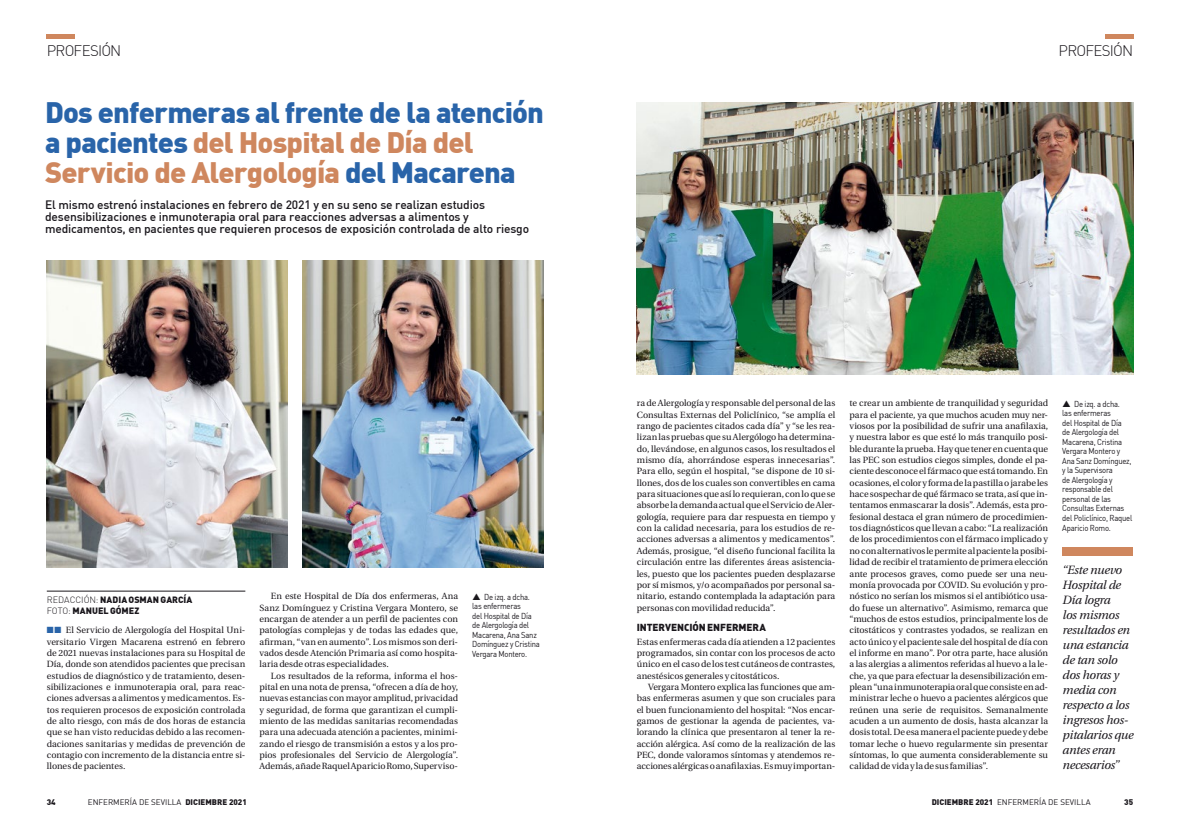
<style>
.page{position:relative;width:1180px;height:828px;background:#fff}
.page>*{position:absolute;margin:0;border:0;box-sizing:border-box;transform-origin:0 0}
.t1{font:900 29px/30px "DIN";letter-spacing:-.03em;color:#2964a9}
.t2{font:300 15px "DIN";letter-spacing:-.05em;color:#1a171c}
.t3{font:500 12px/12px "DIN";letter-spacing:-.015em;color:#1a171c}
.t4{font:italic 12px/15px "Utopia";letter-spacing:-.02em;color:#1a171c}
.t5{font:900 10px "DIN Alternate";letter-spacing:-.005em;color:#1a171c}
.t6{font:9px/11.3px "Utopia";letter-spacing:-.005em;color:#1a171c;text-align:justify}
.t7{font:900 9px/11.3px "DIN";color:#1a171c}
.t8{font:8.5px/9.5px "DIN";letter-spacing:-.03em;color:#1a171c;scale:.9 1}
.t9{font:8px "DIN";color:#1a171c}
.t10{font:900 8px "DIN";color:#1a171c}
.s1{color:#cf875e}
.s2{font-weight:300}
.s3{color:#2964a9}
.s4{font-weight:900}
</style>
<div class="page">
<hr style="left:47px;top:591px;width:198px;height:1px;background:#1a171c">
<div style="left:1062px;top:547px;width:70px;height:9px;background:#cf875e"></div>
<img style="left:636px;top:102px;width:496px;height:272px">
<img style="left:302px;top:261px;width:241px;height:306px">
<img style="left:47px;top:261px;width:241px;height:306px">
<hr style="left:47px;top:34px;width:28px;height:4px;background:#cf875e">
<hr style="left:1104px;top:34px;width:28px;height:4px;background:#cf875e">
<h2 class="t2" style="left:47px;top:42px;width:76px">PROFESIÓN</h2>
<h2 class="t2" style="left:1058px;top:42px;width:76px">PROFESIÓN</h2>
<h1 class="t1" style="left:45px;top:96px;width:500px">Dos enfermeras al frente de la atención a pacientes <span class="s1">del Hospital de Día del<br>Servicio de Alergología</span> del Macarena</h1>
<p class="t3" style="left:45px;top:198px;width:485px">El mismo estrenó instalaciones en febrero de 2021 y en su seno se realizan estudios desensibilizaciones e inmunoterapia oral para reacciones adversas a alimentos y medicamentos, en pacientes que requieren procesos de exposición controlada de alto riesgo</p>
<p class="t7" style="left:47px;top:594px;width:147px"><span class="s2">REDACCIÓN:</span> NADIA OSMAN GARCÍA<br><span class="s2">FOTO:</span> MANUEL GÓMEZ</p>
<p class="t6" style="left:47px;top:624px;width:200px"><span class="s3">■■</span> El Servicio de Alergología del Hospital Uni&shy;versitario Virgen Macarena estrenó en febrero de 2021 nuevas instalaciones para su Hospital de Día, donde son atendidos pacientes que precisan estudios de diagnóstico y de tratamiento, desen&shy;sibilizaciones e inmunoterapia oral, para reac&shy;ciones adversas a alimentos y medicamentos. Es&shy;tos requieren procesos de exposición controlada de alto riesgo, con más de dos horas de estancia que se han visto reducidas debido a las recomen&shy;daciones sanitarias y medidas de prevención de contagio con incremento de la distancia entre si&shy;llones de pacientes.</p>
<p class="t6" style="left:259px;top:590px;width:200px;text-indent:11px">En este Hospital de Día dos enfermeras, Ana Sanz Domínguez y Cristina Vergara Montero, se encargan de atender a un perfil de pacientes con patologías complejas y de todas las edades que, afirman, “van en aumento”. Los mismos son deri&shy;vados desde Atención Primaria así como hospita&shy;laria desde otras especialidades.</p>
<p class="t6" style="left:259px;top:670px;width:200px;text-indent:11px">Los resultados de la reforma, informa el hos&shy;pital en una nota de prensa, “ofrecen a día de hoy, nuevas estancias con mayor amplitud, privacidad y seguridad, de forma que garantizan el cumpli&shy;miento de las medidas sanitarias recomendadas para una adecuada atención a pacientes, minimi&shy;zando el riesgo de transmisión a estos y a los pro&shy;pios profesionales del Servicio de Alergología”.<br>Además, añade Raquel Aparicio Romo, Superviso-</p>
<p class="t8" style="left:472px;top:592px;width:77px;text-indent:12px">De izq. a dcha. las enfermeras<br>del Hospital de Día de Alergología del<br>Macarena, Ana Sanz<br>Domínguez y Cristina<br>Vergara Montero.</p>
<p class="t6" style="left:636px;top:398px;width:200px">ra de Alergología y responsable del personal de las Consultas Externas del Policlínico, “se amplía el rango de pacientes citados cada día” y “se les rea&shy;lizan las pruebas que su Alergólogo ha determina&shy;do, llevándose, en algunos casos, los resultados el mismo día, ahorrándose esperas innecesarias”.<br>Para ello, según el hospital, “se dispone de 10 si&shy;llones, dos de los cuales son convertibles en cama para situaciones que así lo requieran, con lo que se absorbe la demanda actual que el Servicio de Aler&shy;gología, requiere para dar respuesta en tiempo y con la calidad necesaria, para los estudios de re&shy;acciones adversas a alimentos y medicamentos”.<br>Además, prosigue, “el diseño funcional facilita la circulación entre las diferentes áreas asistencia&shy;les, puesto que los pacientes pueden desplazarse por sí mismos, y/o acompañados por personal sa&shy;nitario, estando contemplada la adaptación para personas con movilidad reducida”.</p>
<p class="t5" style="left:636px;top:621px;width:131px">INTERVENCIÓN ENFERMERA</p>
<p class="t6" style="left:636px;top:636px;width:200px">Estas enfermeras cada día atienden a 12 pacientes programados, sin contar con los procesos de acto único en el caso de los test cutáneos de contrastes, anestésicos generales y citostáticos.</p>
<p class="t6" style="left:636px;top:681px;width:200px;text-indent:11px">Vergara Montero explica las funciones que am&shy;bas enfermeras asumen y que son cruciales para el buen funcionamiento del hospital: “Nos encar&shy;gamos de gestionar la agenda de pacientes, va&shy;lorando la clínica que presentaron al tener la re&shy;acción alérgica. Así como de la realización de las PEC, donde valoramos síntomas y atendemos re&shy;acciones alérgicas o anafilaxias. Es muy importan-</p>
<p class="t6" style="left:849px;top:398px;width:200px">te crear un ambiente de tranquilidad y seguridad para el paciente, ya que muchos acuden muy ner&shy;viosos por la posibilidad de sufrir una anafilaxia, y nuestra labor es que esté lo más tranquilo posi&shy;ble durante la prueba. Hay que tener en cuenta que las PEC son estudios ciegos simples, donde el pa&shy;ciente desconoce el fármaco que está tomando. En ocasiones, el color y forma de la pastilla o jarabe les hace sospechar de qué fármaco se trata, así que in&shy;tentamos enmascarar la dosis”. Además, esta pro&shy;fesional destaca el gran número de procedimien&shy;tos diagnósticos que llevan a cabo: “La realización de los procedimientos con el fármaco implicado y no con alternativos le permite al paciente la posibi&shy;lidad de recibir el tratamiento de primera elección ante procesos graves, como puede ser una neu&shy;monía provocada por COVID. Su evolución y pro&shy;nóstico no serían los mismos si el antibiótico usa&shy;do fuese un alternativo”. Asimismo, remarca que “muchos de estos estudios, principalmente los de citostáticos y contrastes yodados, se realizan en acto único y el paciente sale del hospital de día con el informe en mano”. Por otra parte, hace alusión a las alergias a alimentos referidas al huevo a la le&shy;che, ya que para efectuar la desensibilización em&shy;plean “una inmunoterapia oral que consiste en ad&shy;ministrar leche o huevo a pacientes alérgicos que reúnen una serie de requisitos. Semanalmente acuden a un aumento de dosis, hasta alcanzar la dosis total. De esa manera el paciente puede y debe tomar leche o huevo regularmente sin presentar síntomas, lo que aumenta considerablemente su calidad de vida y la de sus familias”.</p>
<p class="t8" style="left:1062px;top:399px;width:79px;text-indent:12px">De izq. a dcha.<br>las enfermeras<br>del Hospital de Día<br>de Alergología del<br>Macarena, Cristina<br>Vergara Montero y<br>Ana Sanz Domínguez, y la Supervisora<br>de Alergología y responsable del personal de las<br>Consultas Externas del Policlínico, Raquel<br>Aparicio Romo.</p>
<h3 class="t4" style="left:1062px;top:562px;width:72px">“Este nuevo<br>Hospital de<br>Día logra<br>los mismos resultados en una estancia de tan solo dos horas y media con respecto a los ingresos hos&shy;pitalarios que antes eran necesarios”</h3>
<p class="t10" style="left:47px;top:797px;width:10px">34</p>
<p class="t9" style="left:88px;top:797px;width:160px">ENFERMERÍA DE SEVILLA <span class="s4">DICIEMBRE 2021</span></p>
<p class="t9" style="left:931px;top:797px;width:160px"><span class="s4">DICIEMBRE 2021</span> ENFERMERÍA DE SEVILLA</p>
<p class="t10" style="left:1124px;top:797px;width:10px">35</p>
</div>
